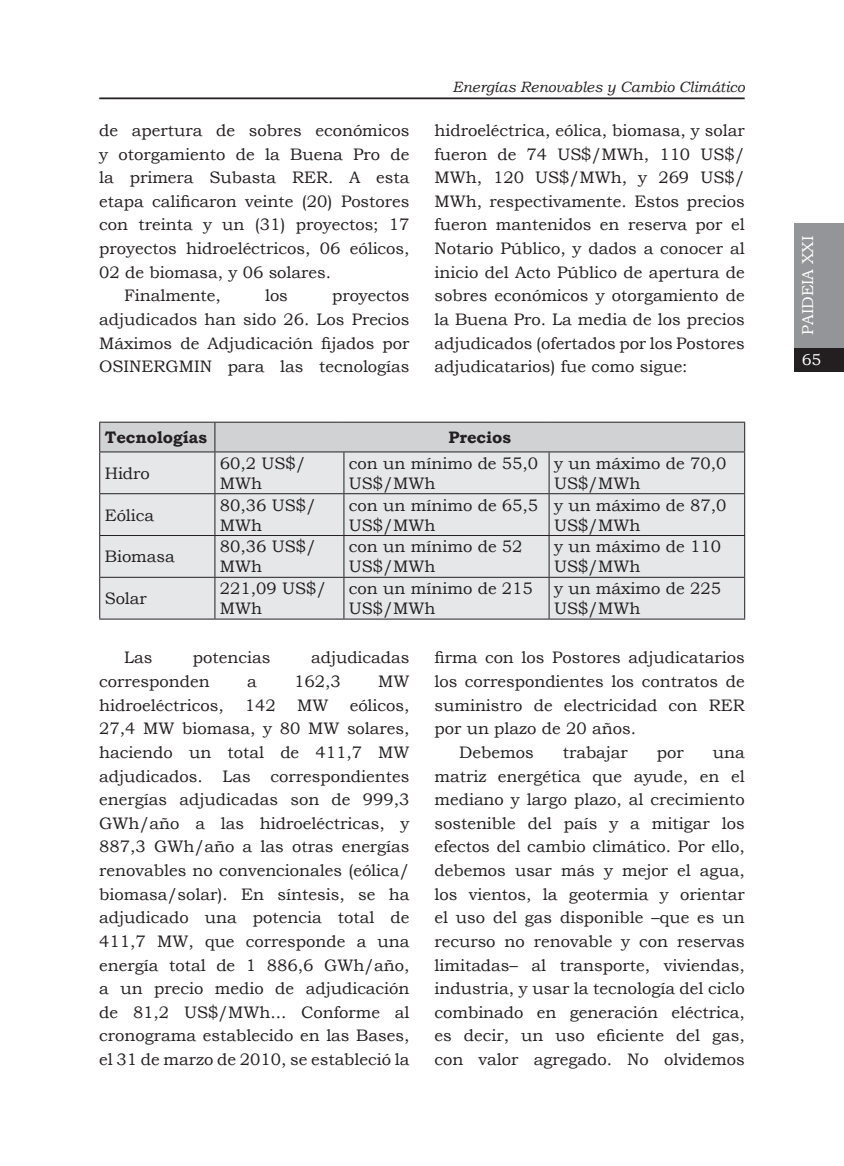
<style>
.page{position:relative;width:844px;height:1166px;background:#fff}
.page>*{position:absolute;margin:0;border:0;box-sizing:border-box;transform-origin:0 0}
.t1{font:16.62px/23.6px "Bookman Old Style";color:#231f20}
.t2{font:700 16.62px "Bookman Old Style";color:#231f20}
.t3{font:15.75px "Bookman Old Style";color:#fff}
.t4{font:italic 14.88px "Bookman Old Style";color:#231f20}
</style>
<div class="page">
<hr style="left:99px;top:97px;width:645px;height:2px;background:#231f20">
<div style="left:794px;top:347px;width:49px;height:25px;background:#231f20"></div>
<div style="left:794px;top:223px;width:49px;height:124px;background:#939598"></div>
<div style="left:100px;top:452px;width:644px;height:167px;background:#e6e7e9"></div>
<div style="left:99px;top:422px;width:646px;height:29px;background:#d1d2d4"></div>
<hr style="left:99px;top:451px;width:116px;height:1px;background:#231f20">
<hr style="left:99px;top:452px;width:1px;height:41px;background:#231f20">
<hr style="left:215px;top:451px;width:129px;height:1px;background:#231f20">
<hr style="left:214px;top:452px;width:1px;height:41px;background:#231f20">
<hr style="left:344px;top:451px;width:205px;height:1px;background:#231f20">
<hr style="left:343px;top:452px;width:1px;height:41px;background:#231f20">
<hr style="left:549px;top:451px;width:196px;height:1px;background:#231f20">
<hr style="left:548px;top:452px;width:1px;height:41px;background:#231f20">
<hr style="left:744px;top:452px;width:1px;height:41px;background:#231f20">
<hr style="left:99px;top:493px;width:116px;height:1px;background:#231f20">
<hr style="left:99px;top:494px;width:1px;height:41px;background:#231f20">
<hr style="left:215px;top:493px;width:129px;height:1px;background:#231f20">
<hr style="left:214px;top:494px;width:1px;height:41px;background:#231f20">
<hr style="left:344px;top:493px;width:205px;height:1px;background:#231f20">
<hr style="left:343px;top:494px;width:1px;height:41px;background:#231f20">
<hr style="left:549px;top:493px;width:196px;height:1px;background:#231f20">
<hr style="left:548px;top:494px;width:1px;height:41px;background:#231f20">
<hr style="left:744px;top:494px;width:1px;height:41px;background:#231f20">
<hr style="left:99px;top:535px;width:116px;height:1px;background:#231f20">
<hr style="left:99px;top:536px;width:1px;height:41px;background:#231f20">
<hr style="left:215px;top:535px;width:129px;height:1px;background:#231f20">
<hr style="left:214px;top:536px;width:1px;height:41px;background:#231f20">
<hr style="left:344px;top:535px;width:205px;height:1px;background:#231f20">
<hr style="left:343px;top:536px;width:1px;height:41px;background:#231f20">
<hr style="left:549px;top:535px;width:196px;height:1px;background:#231f20">
<hr style="left:548px;top:536px;width:1px;height:41px;background:#231f20">
<hr style="left:744px;top:536px;width:1px;height:41px;background:#231f20">
<hr style="left:99px;top:577px;width:116px;height:1px;background:#231f20">
<hr style="left:99px;top:578px;width:1px;height:41px;background:#231f20">
<hr style="left:215px;top:577px;width:129px;height:1px;background:#231f20">
<hr style="left:214px;top:578px;width:1px;height:41px;background:#231f20">
<hr style="left:344px;top:577px;width:205px;height:1px;background:#231f20">
<hr style="left:343px;top:578px;width:1px;height:41px;background:#231f20">
<hr style="left:549px;top:577px;width:196px;height:1px;background:#231f20">
<hr style="left:548px;top:578px;width:1px;height:41px;background:#231f20">
<hr style="left:744px;top:578px;width:1px;height:41px;background:#231f20">
<hr style="left:99px;top:619px;width:116px;height:1px;background:#231f20">
<hr style="left:215px;top:619px;width:129px;height:1px;background:#231f20">
<hr style="left:344px;top:619px;width:205px;height:1px;background:#231f20">
<hr style="left:549px;top:619px;width:196px;height:1px;background:#231f20">
<p class="t1" style="left:99px;top:119px;width:312px">de apertura de sobres económicos</p>
<p class="t1" style="left:99px;top:142px;width:312px">y otorgamiento de la Buena Pro de</p>
<p class="t1" style="left:99px;top:166px;width:312px">la primera Subasta RER. A esta</p>
<p class="t1" style="left:99px;top:189px;width:312px">etapa calificaron veinte (20) Postores</p>
<p class="t1" style="left:99px;top:213px;width:312px">con treinta y un (31) proyectos; 17</p>
<p class="t1" style="left:99px;top:237px;width:312px">proyectos hidroeléctricos, 06 eólicos,</p>
<p class="t1" style="left:99px;top:260px;width:233px">02 de biomasa, y 06 solares.</p>
<p class="t1" style="left:124px;top:284px;width:98px">Finalmente,</p>
<p class="t1" style="left:265px;top:284px;width:24px">los</p>
<p class="t1" style="left:99px;top:284px;width:312px;text-align:justify;text-indent:233px">proyectos adjudicados han sido 26. Los Precios Máximos de Adjudicación fijados por OSINERGMIN para las tecnologías</p>
<p class="t4" style="left:452px;top:77px;width:293px">Energías Renovables y Cambio Climático</p>
<p class="t1" style="left:434px;top:118px;width:312px;text-align:justify">hidroeléctrica, eólica, biomasa, y solar fueron de 74 US$/MWh, 110 US$/ MWh, 120 US$/MWh, y 269 US$/ MWh, respectivamente. Estos precios fueron mantenidos en reserva por el Notario Público, y dados a conocer al inicio del Acto Público de apertura de sobres económicos y otorgamiento de la Buena Pro. La media de los precios adjudicados (ofertados por los Postores adjudicatarios) fue como sigue:</p>
<p class="t2" style="left:105px;top:425px;width:104px">Tecnologías</p>
<p class="t2" style="left:448px;top:425px;width:64px">Precios</p>
<p class="t1" style="left:105px;top:461px;width:47px">Hidro</p>
<p class="t1" style="left:220px;top:453px;width:87px;line-height:19.9px">60,2 US$/<br>MWh</p>
<p class="t1" style="left:349px;top:453px;width:191px;line-height:19.9px">con un mínimo de 55,0<br>US$/MWh</p>
<p class="t1" style="left:554px;top:453px;width:174px;line-height:19.9px">y un máximo de 70,0<br>US$/MWh</p>
<p class="t1" style="left:105px;top:503px;width:51px">Eólica</p>
<p class="t1" style="left:220px;top:495px;width:98px;line-height:19.9px">80,36 US$/<br>MWh</p>
<p class="t1" style="left:349px;top:495px;width:191px;line-height:19.9px">con un mínimo de 65,5<br>US$/MWh</p>
<p class="t1" style="left:554px;top:495px;width:174px;line-height:19.9px">y un máximo de 87,0<br>US$/MWh</p>
<p class="t1" style="left:105px;top:545px;width:72px">Biomasa</p>
<p class="t1" style="left:220px;top:537px;width:98px;line-height:19.9px">80,36 US$/<br>MWh</p>
<p class="t1" style="left:349px;top:537px;width:175px;line-height:19.9px">con un mínimo de 52<br>US$/MWh</p>
<p class="t1" style="left:554px;top:537px;width:168px;line-height:19.9px">y un máximo de 110<br>US$/MWh</p>
<p class="t1" style="left:105px;top:587px;width:44px">Solar</p>
<p class="t1" style="left:220px;top:578px;width:108px;line-height:19.9px">221,09 US$/<br>MWh</p>
<p class="t1" style="left:349px;top:578px;width:185px;line-height:19.9px">con un mínimo de 215<br>US$/MWh</p>
<p class="t1" style="left:554px;top:578px;width:168px;line-height:19.9px">y un máximo de 225<br>US$/MWh</p>
<p class="t1" style="left:124px;top:646px;width:30px">Las</p>
<p class="t1" style="left:193px;top:646px;width:79px">potencias</p>
<p class="t1" style="left:311px;top:646px;width:100px">adjudicadas</p>
<p class="t1" style="left:99px;top:669px;width:112px">corresponden</p>
<p class="t1" style="left:247px;top:669px;width:11px">a</p>
<p class="t1" style="left:294px;top:669px;width:48px">162,3</p>
<p class="t1" style="left:378px;top:669px;width:33px">MW</p>
<p class="t1" style="left:99px;top:693px;width:126px">hidroeléctricos,</p>
<p class="t1" style="left:245px;top:693px;width:32px">142</p>
<p class="t1" style="left:297px;top:693px;width:33px">MW</p>
<p class="t1" style="left:434px;top:646px;width:312px">firma con los Postores adjudicatarios</p>
<p class="t1" style="left:434px;top:669px;width:312px">los correspondientes los contratos de</p>
<p class="t1" style="left:434px;top:693px;width:312px">suministro de electricidad con RER</p>
<p class="t1" style="left:434px;top:717px;width:203px">por un plazo de 20 años.</p>
<p class="t1" style="left:459px;top:740px;width:76px">Debemos</p>
<p class="t1" style="left:562px;top:740px;width:67px">trabajar</p>
<p class="t1" style="left:656px;top:740px;width:28px">por</p>
<p class="t1" style="left:99px;top:693px;width:312px;text-align:justify;text-indent:250px">eólicos, 27,4 MW biomasa, y 80 MW solares, haciendo un total de 411,7 MW adjudicados. Las correspondientes energías adjudicadas son de 999,3<br>GWh/año a las hidroeléctricas, y 887,3 GWh/año a las otras energías renovables no convencionales (eólica/ biomasa/solar). En síntesis, se ha adjudicado una potencia total de 411,7 MW, que corresponde a una energía total de 1 886,6 GWh/año, a un precio medio de adjudicación de 81,2 US$/MWh... Conforme al cronograma establecido en las Bases, el 31 de marzo de 2010, se estableció la</p>
<p class="t1" style="left:434px;top:740px;width:312px;text-align:justify;text-indent:278px">una matriz energética que ayude, en el mediano y largo plazo, al crecimiento sostenible del país y a mitigar los efectos del cambio climático. Por ello, debemos usar más y mejor el agua, los vientos, la geotermia y orientar el uso del gas disponible –que es un recurso no renovable y con reservas limitadas– al transporte, viviendas, industria, y usar la tecnología del ciclo combinado en generación eléctrica, es decir, un uso eficiente del gas, con valor agregado. No olvidemos</p>
<p class="t3" style="left:797px;top:335px;width:100px;rotate:-90deg">PAIDEIA XXI</p>
<p class="t3" style="left:801px;top:349px;width:21px">65</p>
</div>
